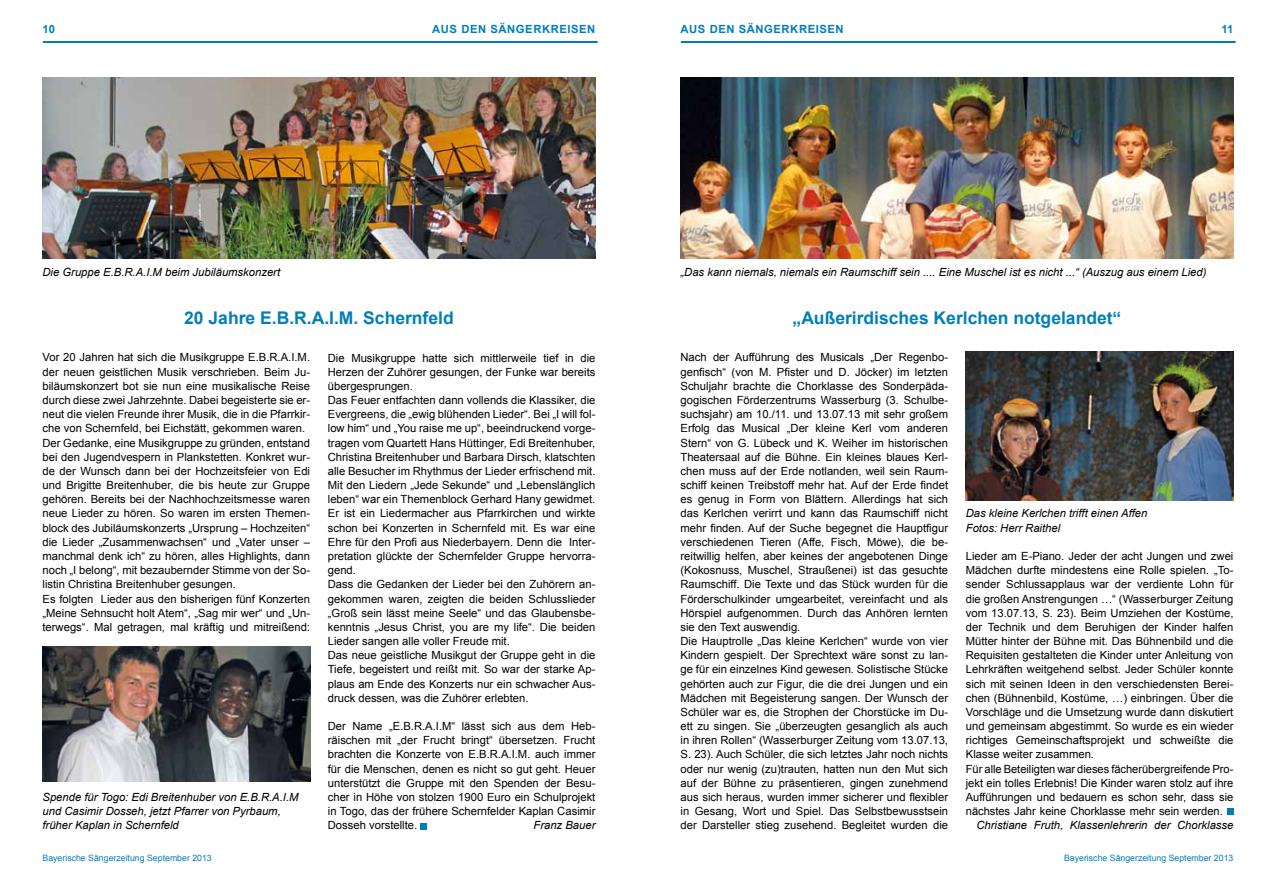
<style>
.page{position:relative;width:1276px;height:886px;background:#fff}
.page>*{position:absolute;margin:0;border:0;box-sizing:border-box;transform-origin:0 0}
.t1{font:700 17.5px "Arial";color:#007eb9}
.t2{font:11.25px/14.1px "Arial";color:#000}
.t3{font:italic 11.25px/14.1px "Arial";color:#000}
.t4{font:700 11.25px "Arial";letter-spacing:.05em;color:#007eb9}
.t5{font:8.75px "Arial";color:#007eb9}
</style>
<div class="page">
<hr style="left:44px;top:41px;width:553px;height:2px;background:#007eb9">
<hr style="left:682px;top:41px;width:552px;height:2px;background:#007eb9">
<div style="left:420px;top:823px;width:7px;height:6px;background:#007eb9"></div>
<div style="left:1227px;top:808px;width:6px;height:7px;background:#007eb9"></div>
<img style="left:43px;top:647px;width:267px;height:134px">
<img style="left:966px;top:351px;width:267px;height:150px">
<img style="left:43px;top:78px;width:552px;height:181px">
<img style="left:680px;top:78px;width:553px;height:181px">
<p class="t4" style="left:43px;top:22px;width:14px">10</p>
<p class="t4" style="left:432px;top:22px;width:165px">AUS DEN SÄNGERKREISEN</p>
<p class="t4" style="left:680px;top:22px;width:165px">AUS DEN SÄNGERKREISEN</p>
<p class="t4" style="left:1221px;top:22px;width:13px">11</p>
<p class="t3" style="left:43px;top:266px;width:239px">Die Gruppe E.B.R.A.I.M beim Jubiläumskonzert</p>
<p class="t3" style="left:680px;top:266px;width:527px">„Das kann niemals, niemals ein Raumschiff sein .... Eine Muschel ist es nicht ...“ (Auszug aus einem Lied)</p>
<h1 class="t1" style="left:184px;top:306px;width:271px">20 Jahre E.B.R.A.I.M. Schernfeld</h1>
<h1 class="t1" style="left:792px;top:306px;width:330px">„Außerirdisches Kerlchen notgelandet“</h1>
<p class="t2" style="left:43px;top:351px;width:269px">Vor 20 Jahren hat sich die Musikgruppe E.B.R.A.I.M. der neuen geistlichen Musik verschrieben. Beim Ju&shy;biläumskonzert bot sie nun eine musikalische Reise durch diese zwei Jahrzehnte. Dabei begeisterte sie er&shy;neut die vielen Freunde ihrer Musik, die in die Pfarrkir&shy;che von Schernfeld, bei Eichstätt, gekommen waren.<br>Der Gedanke, eine Musikgruppe zu gründen, entstand bei den Jugendvespern in Plankstetten. Konkret wur&shy;de der Wunsch dann bei der Hochzeitsfeier von Edi und Brigitte Breitenhuber, die bis heute zur Gruppe gehören. Bereits bei der Nachhochzeitsmesse waren neue Lieder zu hören. So waren im ersten Themen&shy;block des Jubiläumskonzerts „Ursprung – Hochzeiten“ die Lieder „Zusammenwachsen“ und „Vater unser – manchmal denk ich“ zu hören, alles Highlights, dann noch „I belong“, mit bezaubernder Stimme von der So&shy;listin Christina Breitenhuber gesungen.<br>Es folgten Lieder aus den bisherigen fünf Konzerten „Meine Sehnsucht holt Atem“, „Sag mir wer“ und „Un&shy;terwegs“. Mal getragen, mal kräftig und mitreißend:</p>
<p class="t2" style="left:328px;top:351px;width:269px">Die Musikgruppe hatte sich mittlerweile tief in die Herzen der Zuhörer gesungen, der Funke war bereits übergesprungen.<br>Das Feuer entfachten dann vollends die Klassiker, die Evergreens, die „ewig blühenden Lieder“. Bei „I will fol&shy;low him“ und „You raise me up“, beeindruckend vorge&shy;tragen vom Quartett Hans Hüttinger, Edi Breitenhuber, Christina Breitenhuber und Barbara Dirsch, klatschten alle Besucher im Rhythmus der Lieder erfrischend mit.<br>Mit den Liedern „Jede Sekunde“ und „Lebenslänglich leben“ war ein Themenblock Gerhard Hany gewidmet.<br>Er ist ein Liedermacher aus Pfarrkirchen und wirkte schon bei Konzerten in Schernfeld mit. Es war eine Ehre für den Profi aus Niederbayern. Denn die Inter&shy;pretation glückte der Schernfelder Gruppe hervorra&shy;gend.<br>Dass die Gedanken der Lieder bei den Zuhörern an&shy;gekommen waren, zeigten die beiden Schlusslieder „Groß sein lässt meine Seele“ und das Glaubensbe&shy;kenntnis „Jesus Christ, you are my life“. Die beiden Lieder sangen alle voller Freude mit.<br>Das neue geistliche Musikgut der Gruppe geht in die Tiefe, begeistert und reißt mit. So war der starke Ap&shy;plaus am Ende des Konzerts nur ein schwacher Aus&shy;druck dessen, was die Zuhörer erlebten.</p>
<p class="t2" style="left:328px;top:719px;width:269px;text-align:justify">Der Name „E.B.R.A.I.M“ lässt sich aus dem Heb&shy;räischen mit „der Frucht bringt“ übersetzen. Frucht brachten die Konzerte von E.B.R.A.I.M. auch immer für die Menschen, denen es nicht so gut geht. Heuer unterstützt die Gruppe mit den Spenden der Besu&shy;cher in Höhe von stolzen 1900 Euro ein Schulprojekt in Togo, das der frühere Schernfelder Kaplan Casimir Dosseh vorstellte.</p>
<p class="t3" style="left:43px;top:790px;width:257px">Spende für Togo: Edi Breitenhuber von E.B.R.A.I.M und Casimir Dosseh, jetzt Pfarrer von Pyrbaum, früher Kaplan in Schernfeld</p>
<p class="t3" style="left:533px;top:818px;width:63px">Franz Bauer</p>
<p class="t2" style="left:680px;top:351px;width:269px">Nach der Aufführung des Musicals „Der Regenbo&shy;genfisch“ (von M. Pfister und D. Jöcker) im letzten Schuljahr brachte die Chorklasse des Sonderpäda&shy;gogischen Förderzentrums Wasserburg (3. Schulbe&shy;suchsjahr) am 10./11. und 13.07.13 mit sehr großem Erfolg das Musical „Der kleine Kerl vom anderen Stern“ von G. Lübeck und K. Weiher im historischen Theatersaal auf die Bühne. Ein kleines blaues Kerl&shy;chen muss auf der Erde notlanden, weil sein Raum&shy;schiff keinen Treibstoff mehr hat. Auf der Erde findet es genug in Form von Blättern. Allerdings hat sich das Kerlchen verirrt und kann das Raumschiff nicht mehr finden. Auf der Suche begegnet die Hauptfigur verschiedenen Tieren (Affe, Fisch, Möwe), die be&shy;reitwillig helfen, aber keines der angebotenen Dinge (Kokosnuss, Muschel, Straußenei) ist das gesuchte Raumschiff. Die Texte und das Stück wurden für die Förderschulkinder umgearbeitet, vereinfacht und als Hörspiel aufgenommen. Durch das Anhören lernten sie den Text auswendig.<br>Die Hauptrolle „Das kleine Kerlchen“ wurde von vier Kindern gespielt. Der Sprechtext wäre sonst zu lan&shy;ge für ein einzelnes Kind gewesen. Solistische Stücke gehörten auch zur Figur, die die drei Jungen und ein Mädchen mit Begeisterung sangen. Der Wunsch der Schüler war es, die Strophen der Chorstücke im Du&shy;ett zu singen. Sie „überzeugten gesanglich als auch in ihren Rollen“ (Wasserburger Zeitung vom 13.07.13, S. 23). Auch Schüler, die sich letztes Jahr noch nichts oder nur wenig (zu)trauten, hatten nun den Mut sich auf der Bühne zu präsentieren, gingen zunehmend aus sich heraus, wurden immer sicherer und flexibler in Gesang, Wort und Spiel. Das Selbstbewusstsein der Darsteller stieg zusehend. Begleitet wurden die</p>
<p class="t3" style="left:966px;top:506px;width:183px">Das kleine Kerlchen trifft einen Affen<br>Fotos: Herr Raithel</p>
<p class="t2" style="left:966px;top:549px;width:269px">Lieder am E-Piano. Jeder der acht Jungen und zwei Mädchen durfte mindestens eine Rolle spielen. „To&shy;sender Schlussapplaus war der verdiente Lohn für die großen Anstrengungen …“ (Wasserburger Zeitung vom 13.07.13, S. 23). Beim Umziehen der Kostüme, der Technik und dem Beruhigen der Kinder halfen Mütter hinter der Bühne mit. Das Bühnenbild und die Requisiten gestalteten die Kinder unter Anleitung von Lehrkräften weitgehend selbst. Jeder Schüler konnte sich mit seinen Ideen in den verschiedensten Berei&shy;chen (Bühnenbild, Kostüme, …) einbringen. Über die Vorschläge und die Umsetzung wurde dann diskutiert und gemeinsam abgestimmt. So wurde es ein wieder richtiges Gemeinschaftsprojekt und schweißte die Klasse weiter zusammen.<br>Für alle Beteiligten war dieses fächerübergreifende Pro&shy;jekt ein tolles Erlebnis! Die Kinder waren stolz auf ihre Aufführungen und bedauern es schon sehr, dass sie nächstes Jahr keine Chorklasse mehr sein werden.</p>
<p class="t3" style="left:976px;top:818px;width:258px">Christiane Fruth, Klassenlehrerin der Chorklasse</p>
<p class="t5" style="left:43px;top:852px;width:171px">Bayerische Sängerzeitung September 2013</p>
<p class="t5" style="left:1064px;top:852px;width:171px">Bayerische Sängerzeitung September 2013</p>
</div>
